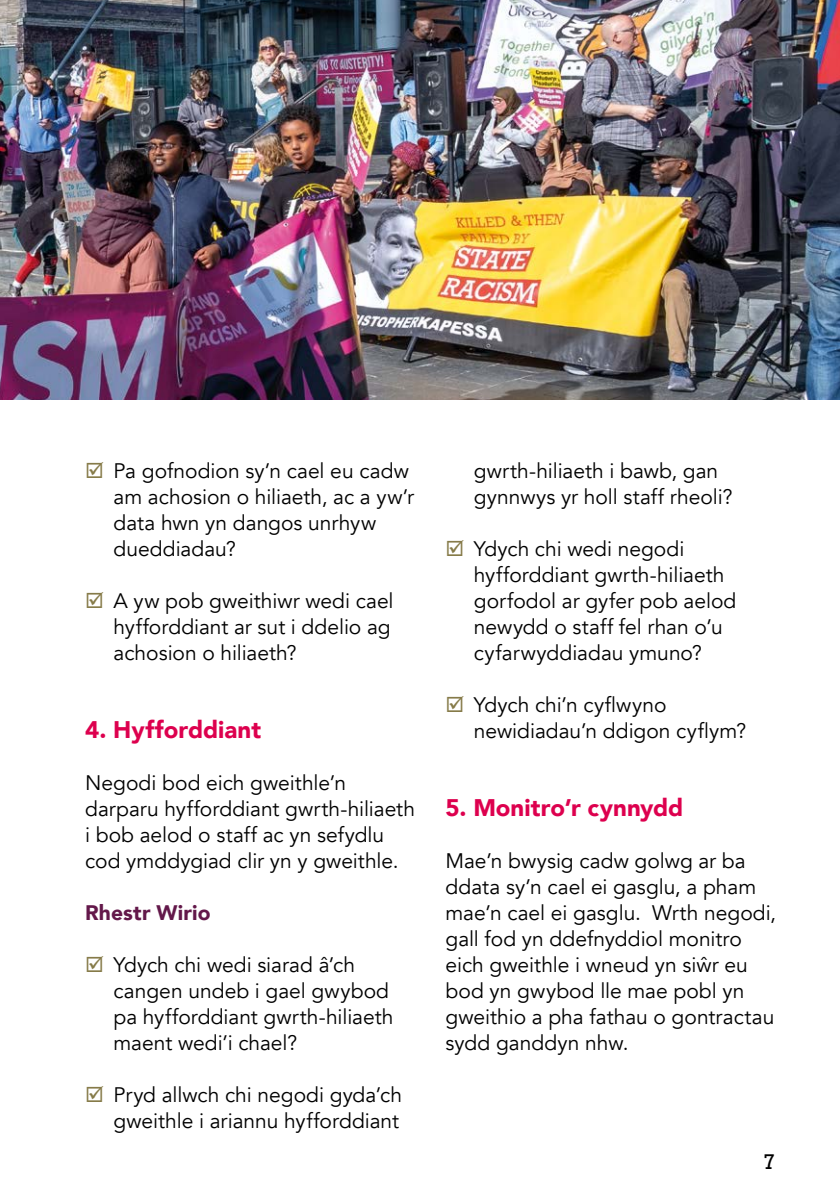
<style>
.page{position:relative;width:840px;height:1191px;background:#fff}
.page>*{position:absolute;margin:0;border:0;box-sizing:border-box;transform-origin:0 0}
.t1{font:900 24px "Avenir";color:#dd004e}
.t2{font:21px/26px "Avenir";color:#000}
.t3{font:900 21px "Avenir";letter-spacing:.01em;color:#63184a}
.t4{font:20px "Rockwell";color:#000}
.s1{color:#867b49}
</style>
<div class="page">
<img style="left:0;top:0;width:839px;height:400px">
<p class="t2" style="left:113px;top:458px;width:302px;text-indent:-28px"><span class="s1">☑</span> Pa gofnodion sy’n cael eu cadw am achosion o hiliaeth, ac a yw’r data hwn yn dangos unrhyw dueddiadau?</p>
<p class="t2" style="left:113px;top:588px;width:281px;text-indent:-28px"><span class="s1">☑</span> A yw pob gweithiwr wedi cael hyfforddiant ar sut i ddelio ag achosion o hiliaeth?</p>
<p class="t1" style="left:85px;top:709px;width:177px">4. Hyfforddiant</p>
<p class="t2" style="left:85px;top:770px;width:331px">Negodi bod eich gweithle’n darparu hyfforddiant gwrth-hiliaeth i bob aelod o staff ac yn sefydlu cod ymddygiad clir yn y gweithle.</p>
<p class="t3" style="left:85px;top:894px;width:127px">Rhestr Wirio</p>
<p class="t2" style="left:113px;top:952px;width:281px;text-indent:-28px"><span class="s1">☑</span> Ydych chi wedi siarad â’ch cangen undeb i gael gwybod pa hyfforddiant gwrth-hiliaeth maent wedi’i chael?</p>
<p class="t2" style="left:85px;top:1082px;width:318px;text-align:right"><span class="s1">☑</span> Pryd allwch chi negodi gyda’ch gweithle i ariannu hyfforddiant</p>
<p class="t2" style="left:473px;top:458px;width:260px">gwrth-hiliaeth i bawb, gan gynnwys yr holl staff rheoli?</p>
<p class="t2" style="left:473px;top:536px;width:264px;text-indent:-28px"><span class="s1">☑</span> Ydych chi wedi negodi hyfforddiant gwrth-hiliaeth gorfodol ar gyfer pob aelod newydd o staff fel rhan o’u cyfarwyddiadau ymuno?</p>
<p class="t2" style="left:473px;top:692px;width:273px;text-indent:-28px"><span class="s1">☑</span> Ydych chi’n cyflwyno newidiadau’n ddigon cyflym?</p>
<p class="t1" style="left:445px;top:787px;width:239px">5. Monitro’r cynnydd</p>
<p class="t2" style="left:445px;top:848px;width:332px">Mae’n bwysig cadw golwg ar ba ddata sy’n cael ei gasglu, a pham mae’n cael ei gasglu. Wrth negodi, gall fod yn ddefnyddiol monitro eich gweithle i wneud yn siŵr eu bod yn gwybod lle mae pobl yn gweithio a pha fathau o gontractau sydd ganddyn nhw.</p>
<p class="t4" style="left:763px;top:1149px;width:13px">7</p>
</div>
